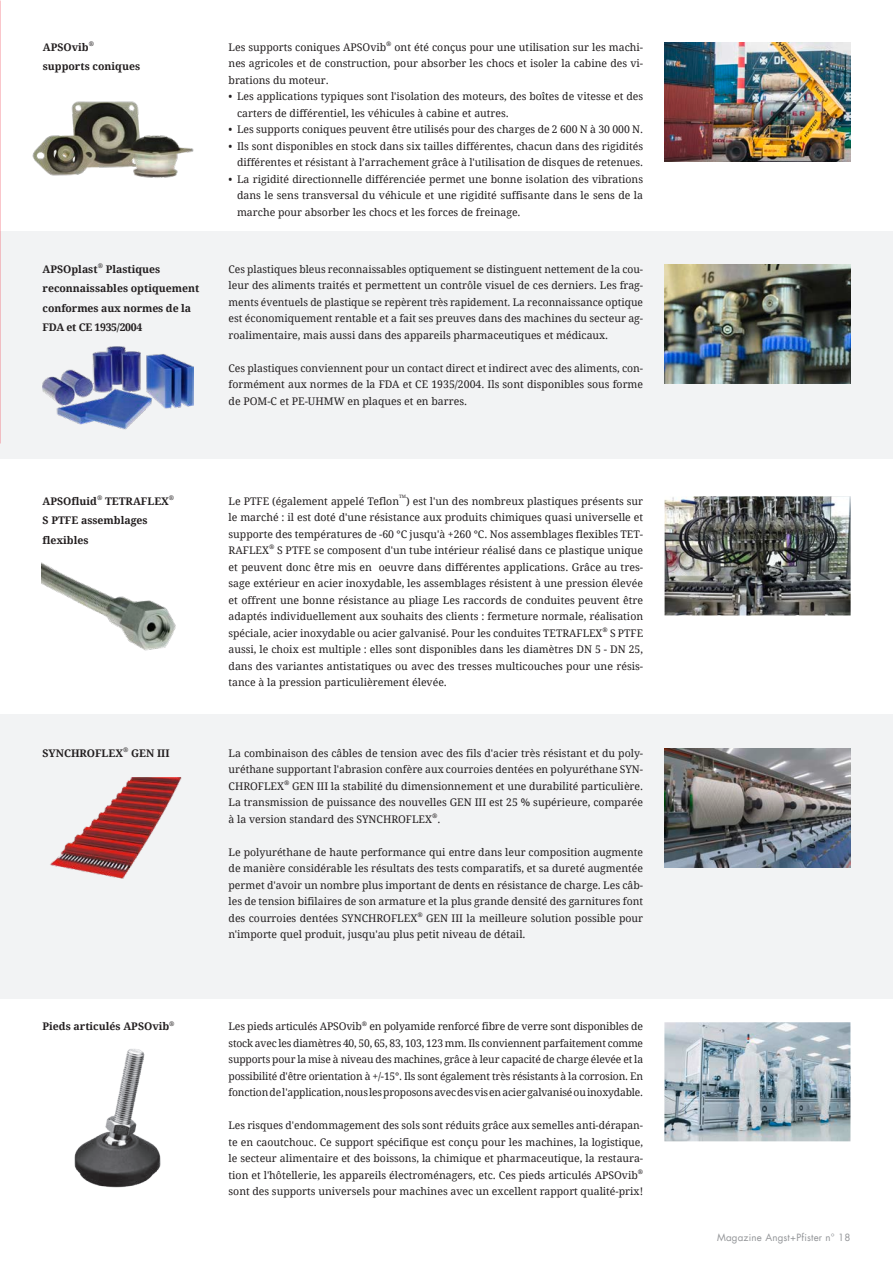
<style>
.page{position:relative;width:893px;height:1263px;background:#fff}
.page>*{position:absolute;margin:0;border:0;box-sizing:border-box;transform-origin:0 0}
.t1{font:10.5px/16.5px "Droid Serif";color:#231f20;text-align:justify}
.t2{font:700 10.5px/19.5px "Droid Serif";color:#231f20}
.t3{font:9.75px "Futura LT";letter-spacing:.02em;color:#939598}
.t4{font:6.3px "Droid Serif";color:#231f20}
.t5{font:4.5px "Droid Serif";color:#231f20}
</style>
<div class="page">
<div style="left:0;top:232px;width:893px;height:224px;background:#f2f3f4"></div>
<div style="left:0;top:715px;width:893px;height:284px;background:#f2f3f4"></div>
<img style="left:664px;top:1022px;width:186px;height:119px">
<img style="left:74px;top:1049px;width:87px;height:139px">
<img style="left:665px;top:496px;width:186px;height:119px">
<img style="left:42px;top:562px;width:134px;height:89px">
<img style="left:664px;top:748px;width:186px;height:119px">
<img style="left:50px;top:778px;width:132px;height:101px">
<img style="left:32px;top:101px;width:162px;height:77px">
<img style="left:664px;top:265px;width:186px;height:119px">
<img style="left:43px;top:346px;width:150px;height:84px">
<img style="left:664px;top:43px;width:186px;height:119px">
<p class="t2" style="left:43px;top:37px;width:99px">APSOvib<sup>® </sup>supports coniques</p>
<p class="t1" style="left:229px;top:39px;width:416px">Les supports coniques APSOvib<sup>®</sup> ont été conçus pour une utilisation sur les machi&shy;nes agricoles et de construction, pour absorber les chocs et isoler la cabine des vi&shy;brations du moteur.</p>
<p class="t1" style="left:237px;top:88px;width:408px;text-indent:-9px">• Les applications typiques sont l'isolation des moteurs, des boîtes de vitesse et des carters de différentiel, les véhicules à cabine et autres.</p>
<p class="t1" style="left:229px;top:121px;width:416px">• Les supports coniques peuvent être utilisés pour des charges de 2 600 N à 30 000 N.</p>
<p class="t1" style="left:229px;top:138px;width:416px;text-align:right">• Ils sont disponibles en stock dans six tailles différentes, chacun dans des rigidités différentes et résistant à l’arrachement grâce à l'utilisation de disques de retenues.</p>
<p class="t1" style="left:237px;top:171px;width:408px;text-indent:-9px">• La rigidité directionnelle différenciée permet une bonne isolation des vibrations dans le sens transversal du véhicule et une rigidité suffisante dans le sens de la marche pour absorber les chocs et les forces de freinage.</p>
<p class="t2" style="left:43px;top:259px;width:158px">APSOplast<sup>®</sup> Plastiques reconnaissables optiquement conformes aux normes de la<br>FDA et CE 1935/2004</p>
<p class="t1" style="left:229px;top:261px;width:416px">Ces plastiques bleus reconnaissables optiquement se distinguent nettement de la cou&shy;leur des aliments traités et permettent un contrôle visuel de ces derniers. Les frag&shy;ments éventuels de plastique se repèrent très rapidement. La reconnaissance optique est économiquement rentable et a fait ses preuves dans des machines du secteur ag&shy;roalimentaire, mais aussi dans des appareils pharmaceutiques et médicaux.</p>
<p class="t1" style="left:229px;top:360px;width:416px">Ces plastiques conviennent pour un contact direct et indirect avec des aliments, con&shy;formément aux normes de la FDA et CE 1935/2004. Ils sont disponibles sous forme de POM-C et PE-UHMW en plaques et en barres.</p>
<p class="t2" style="left:43px;top:491px;width:133px">APSOfluid<sup>®</sup> TETRAFLEX<sup>®<br></sup>S PTFE assemblages flexibles</p>
<p class="t1" style="left:229px;top:493px;width:172px">Le PTFE (également appelé Teflon</p>
<p class="t5" style="left:399px;top:494px;width:8px">TM</p>
<p class="t1" style="left:229px;top:493px;width:416px;text-indent:178px">) est l'un des nombreux plastiques présents sur le marché : il est doté d'une résistance aux produits chimiques quasi universelle et supporte des températures de -60 °C jusqu'à +260 °C. Nos assemblages flexibles TET-RAFLEX<sup>®</sup> S PTFE se composent d'un tube intérieur réalisé dans ce plastique unique et peuvent donc être mis en oeuvre dans différentes applications. Grâce au tres&shy;sage extérieur en acier inoxydable, les assemblages résistent à une pression élevée et offrent une bonne résistance au pliage Les raccords de conduites peuvent être adaptés individuellement aux souhaits des clients : fermeture normale, réalisation spéciale, acier inoxydable ou acier galvanisé. Pour les conduites TETRAFLEX<sup>®</sup> S PTFE aussi, le choix est multiple : elles sont disponibles dans les diamètres DN 5 - DN 25, dans des variantes antistatiques ou avec des tresses multicouches pour une résis&shy;tance à la pression particulièrement élevée.</p>
<p class="t2" style="left:43px;top:743px;width:129px">SYNCHROFLEX<sup>®</sup> GEN III</p>
<p class="t1" style="left:229px;top:745px;width:416px">La combinaison des câbles de tension avec des fils d'acier très résistant et du poly&shy;uréthane supportant l'abrasion confère aux courroies dentées en polyuréthane SYN-CHROFLEX<sup>®</sup> GEN III la stabilité du dimensionnement et une durabilité particulière.<br>La transmission de puissance des nouvelles GEN III est 25 % supérieure, comparée à la version standard des SYNCHROFLEX<sup>®</sup>.</p>
<p class="t1" style="left:229px;top:844px;width:416px">Le polyuréthane de haute performance qui entre dans leur composition augmente de manière considérable les résultats des tests comparatifs, et sa dureté augmentée permet d'avoir un nombre plus important de dents en résistance de charge. Les câb&shy;les de tension bifilaires de son armature et la plus grande densité des garnitures font des courroies dentées SYNCHROFLEX<sup>®</sup> GEN III la meilleure solution possible pour n'importe quel produit, jusqu'au plus petit niveau de détail.</p>
<p class="t2" style="left:43px;top:1017px;width:134px">Pieds articulés APSOvib<sup>®</sup></p>
<p class="t1" style="left:229px;top:1018px;width:135px">Les pieds articulés APSOvib</p>
<p class="t4" style="left:362px;top:1020px;width:7px">®</p>
<p class="t1" style="left:229px;top:1018px;width:416px;text-indent:141px">en polyamide renforcé fibre de verre sont disponibles de stock avec les diamètres 40, 50, 65, 83, 103, 123 mm. Ils conviennent parfaitement comme supports pour la mise à niveau des machines, grâce à leur capacité de charge élevée et la possibilité d'être orientation à +/-15°. Ils sont également très résistants à la corrosion. En fonction de l'application, nous les proposons avec des vis en acier galvanisé ou inoxydable.</p>
<p class="t1" style="left:229px;top:1117px;width:416px">Les risques d'endommagement des sols sont réduits grâce aux semelles anti-dérapan&shy;te en caoutchouc. Ce support spécifique est conçu pour les machines, la logistique, le secteur alimentaire et des boissons, la chimique et pharmaceutique, la restaura&shy;tion et l'hôtellerie, les appareils électroménagers, etc. Ces pieds articulés APSOvib<sup>® </sup>sont des supports universels pour machines avec un excellent rapport qualité-prix!</p>
<p class="t3" style="left:717px;top:1231px;width:135px">Magazine Angst+Pfister n° 18</p>
</div>
